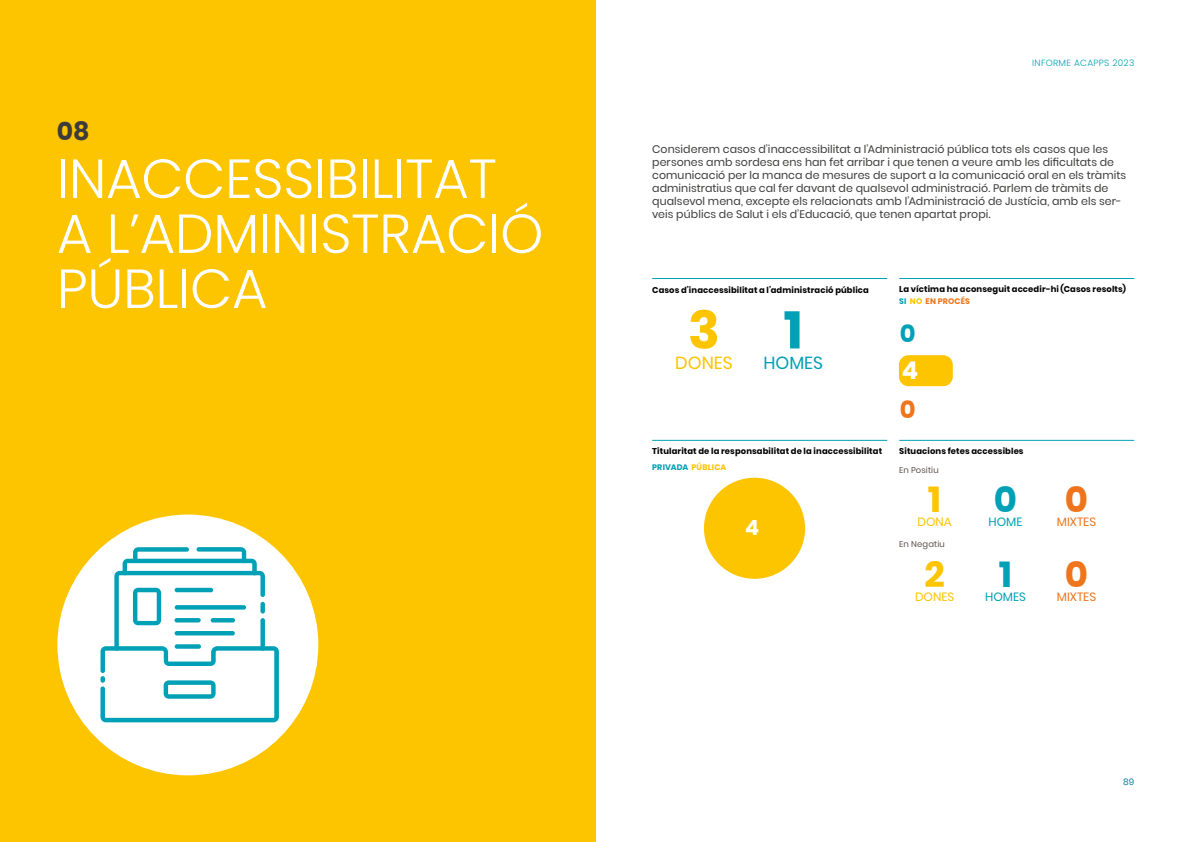
<style>
.page{position:relative;width:1191px;height:842px;background:#fff}
.page>*{position:absolute;margin:0;border:0;box-sizing:border-box;transform-origin:0 0}
.t1{font:300 55px/55px "Poppins";letter-spacing:-.01em;color:#fff}
.t2{font:700 52.6px "Poppins";color:#fdc400}
.t3{font:700 52.6px "Poppins";color:#00a0b6}
.t4{font:700 36px "Poppins";color:#fdc400}
.t5{font:700 36px "Poppins";color:#00a0b6}
.t6{font:700 36px "Poppins";color:#ee751b}
.t7{font:700 25.4px "Poppins";color:#3c3c3b}
.t8{font:700 24.5px "Poppins";color:#00a0b6}
.t9{font:700 24.5px "Poppins";color:#ee751b}
.t10{font:700 24.5px "Poppins";color:#fff}
.t11{font:700 21px "Poppins";color:#fff}
.t12{font:17.5px "Poppins";color:#fdc400}
.t13{font:17.5px "Poppins";color:#00a0b6}
.t14{font:12px "Poppins";color:#ee751b}
.t15{font:12px "Poppins";color:#fdc400}
.t16{font:12px "Poppins";color:#00a0b6}
.t17{font:11px/13px "Poppins";letter-spacing:.005em;color:#3c3c3b}
.t18{font:300 9px "Poppins";letter-spacing:.03em;color:#00a0b6}
.t19{font:9px "Poppins";color:#04819c}
.t20{font:700 8.4px "Poppins";letter-spacing:.015em;color:#000}
.t21{font:8.4px "Poppins";letter-spacing:.015em;color:#5d514d}
.t22{font:700 8px "Poppins";letter-spacing:.02em;color:#00a0b6}
.t23{font:700 8px "Poppins";letter-spacing:.025em;color:#ee751b}
.s1{color:#fdc400}
.s2{color:#00a0b6}
</style>
<div class="page">
<div style="left:0;top:0;width:595px;height:842px;background:#fdc400"></div>
<div style="left:57px;top:514px;width:261px;height:261px;background:#fff;border-radius:50%"></div>
<svg style="left:100px;top:547px;width:179px;height:175px"></svg>
<div style="left:704px;top:478px;width:101px;height:101px;background:#fdc400;border-radius:50%"></div>
<hr style="left:652px;top:440px;width:235px;height:1px;background:#00a0b6">
<hr style="left:652px;top:278px;width:235px;height:1px;background:#00a0b6">
<hr style="left:899px;top:440px;width:235px;height:1px;background:#00a0b6">
<hr style="left:899px;top:278px;width:235px;height:1px;background:#00a0b6">
<div style="left:899px;top:355px;width:53px;height:31px;background:#fdc400;border-radius:10px"></div>
<h3 class="t7" style="left:57px;top:116px;width:34px">08</h3>
<h1 class="t1" style="left:57px;top:151px;width:488px">INACCESSIBILITAT<br>A L’ADMINISTRACIÓ<br>PÚBLICA</h1>
<p class="t18" style="left:1032px;top:58px;width:104px">INFORME ACAPPS 2023</p>
<p class="t18" style="left:1070px;top:58px;width:40px">INFORME</p>
<p class="t18" style="left:1129px;top:58px;width:7px">2</p>
<p class="t17" style="left:652px;top:142px;width:475px">Considerem casos d’inaccessibilitat a l’Administració pública tots els casos que les persones amb sordesa ens han fet arribar i que tenen a veure amb les dificultats de comunicació per la manca de mesures de suport a la comunicació oral en els tràmits administratius que cal fer davant de qualsevol administració. Parlem de tràmits de qualsevol mena, excepte els relacionats amb l’Administració de Justícia, amb els ser&shy;veis públics de Salut i els d’Educació, que tenen apartat propi.</p>
<p class="t20" style="left:652px;top:285px;width:218px">Casos d’inaccessibilitat a l’administració pública</p>
<h2 class="t2" style="left:688px;top:299px;width:33px">3</h2>
<h3 class="t12" style="left:675px;top:353px;width:59px">DONES</h3>
<h2 class="t3" style="left:784px;top:299px;width:20px">1</h2>
<h3 class="t13" style="left:763px;top:353px;width:61px">HOMES</h3>
<p class="t20" style="left:652px;top:446px;width:231px">Titularitat de la responsabilitat de la inaccessibilitat</p>
<p class="t22" style="left:652px;top:462px;width:76px">PRIVADA <span class="s1">PÚBLICA</span></p>
<h3 class="t11" style="left:745px;top:516px;width:16px">4</h3>
<p class="t20" style="left:899px;top:284px;width:228px">La víctima ha aconseguit accedir-hi (Casos resolts)</p>
<p class="t23" style="left:899px;top:297px;width:72px"><span class="s2">SI</span> <span class="s1">NO</span> EN PROCÉS</p>
<h3 class="t8" style="left:900px;top:319px;width:17px">0</h3>
<h3 class="t10" style="left:901px;top:356px;width:18px">4</h3>
<h3 class="t9" style="left:900px;top:396px;width:17px">0</h3>
<p class="t20" style="left:899px;top:447px;width:126px">Situacions fetes accessibles</p>
<p class="t21" style="left:899px;top:465px;width:41px">En Positiu</p>
<h3 class="t4" style="left:928px;top:479px;width:14px">1</h3>
<p class="t15" style="left:917px;top:515px;width:36px">DONA</p>
<h3 class="t4" style="left:924px;top:553px;width:22px">2</h3>
<p class="t15" style="left:915px;top:590px;width:41px">DONES</p>
<p class="t21" style="left:899px;top:539px;width:47px">En Negatiu</p>
<h3 class="t5" style="left:994px;top:479px;width:25px">0</h3>
<p class="t16" style="left:988px;top:515px;width:36px">HOME</p>
<h3 class="t5" style="left:999px;top:553px;width:14px">1</h3>
<p class="t16" style="left:985px;top:590px;width:42px">HOMES</p>
<h3 class="t6" style="left:1064px;top:479px;width:25px">0</h3>
<p class="t14" style="left:1056px;top:515px;width:41px">MIXTES</p>
<h3 class="t6" style="left:1064px;top:553px;width:25px">0</h3>
<p class="t14" style="left:1056px;top:590px;width:41px">MIXTES</p>
<p class="t19" style="left:1123px;top:777px;width:13px">89</p>
</div>
